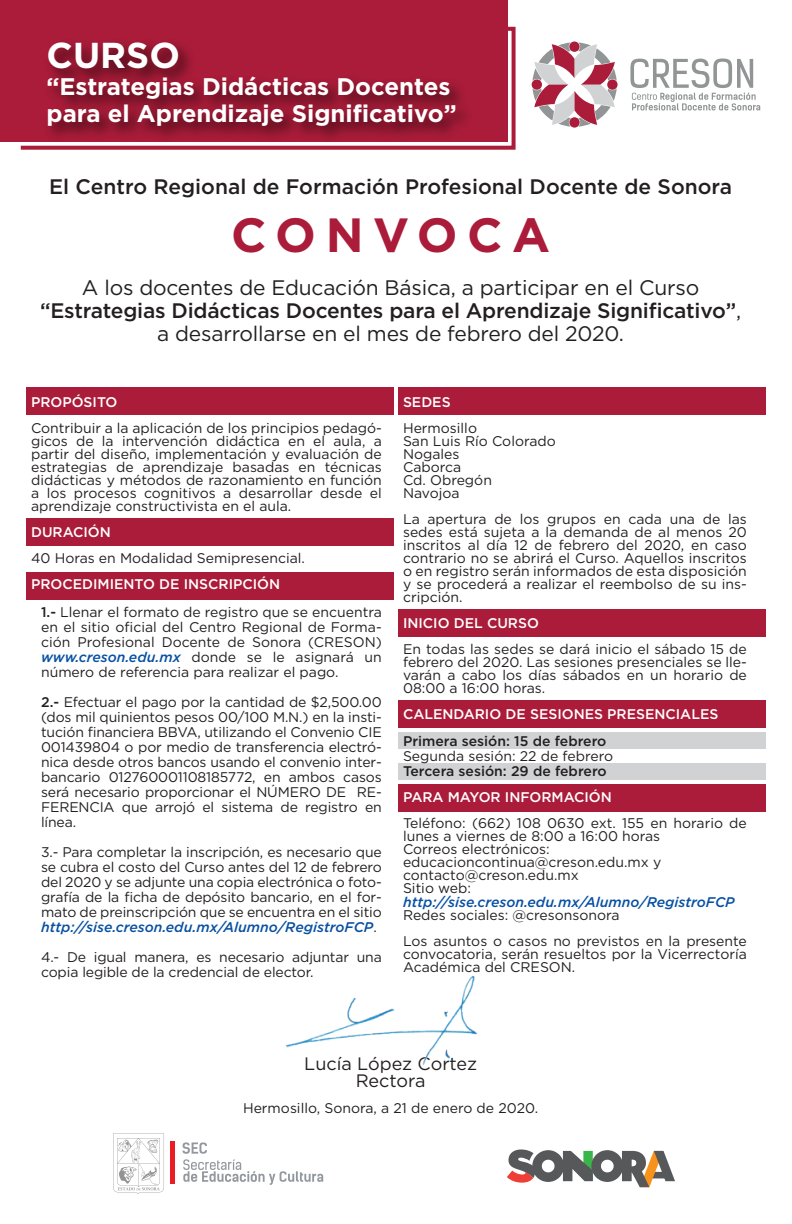
<style>
.page{position:relative;width:792px;height:1224px;background:#fff}
.page>*{position:absolute;margin:0;border:0;box-sizing:border-box;transform-origin:0 0}
.t1{font:700 48px "Gotham";letter-spacing:.2em;color:#aa1c39}
.t2{font:700 36px "Gotham";color:#fff}
.t3{font:700 24px/27px "Gotham";color:#fff}
.t4{font:21px/23px "Gotham";letter-spacing:-.01em;color:#231f20;text-align:center}
.t5{font:500 21px "Gotham";color:#231f20}
.t6{font:18px/17px "Gotham";color:#231f20;text-align:center}
.t7{font:14px/13px "Gotham";color:#231f20;text-align:justify}
.t8{font:500 14px "Gotham";color:#fff}
.t9{font:500 14px "Gotham";color:#231f20}
.t10{font:italic 500 14px "Gotham";color:#0750a3}
.s1{font-weight:500}
.s2{font-weight:500;color:#fff}
.s3{font-weight:500;font-style:italic;color:#0750a3}
</style>
<div class="page">
<div style="left:398px;top:732px;width:368px;height:17px;background:#d1d2d4"></div>
<div style="left:398px;top:763px;width:368px;height:17px;background:#d1d2d4"></div>
<div style="left:26px;top:387px;width:368px;height:28px;background:#aa1c39"></div>
<div style="left:26px;top:518px;width:368px;height:28px;background:#aa1c39"></div>
<div style="left:26px;top:572px;width:368px;height:28px;background:#aa1c39"></div>
<div style="left:398px;top:700px;width:368px;height:28px;background:#aa1c39"></div>
<div style="left:398px;top:784px;width:368px;height:28px;background:#aa1c39"></div>
<div style="left:398px;top:387px;width:368px;height:28px;background:#aa1c39"></div>
<div style="left:398px;top:609px;width:368px;height:28px;background:#aa1c39"></div>
<hr style="left:171px;top:1142px;width:4px;height:21px;background:#ea1c26">
<hr style="left:171px;top:1163px;width:4px;height:21px;background:#ea1c26">
<svg style="left:182px;top:1142px;width:141px;height:43px"></svg>
<svg style="left:113px;top:1133px;width:51px;height:61px"></svg>
<svg style="left:507px;top:1149px;width:168px;height:38px"></svg>
<svg style="left:630px;top:58px;width:130px;height:53px"></svg>
<svg style="left:532px;top:42px;width:85px;height:85px"></svg>
<div style="left:532px;top:79px;width:10px;height:11px;background:#aa1c39;border-radius:50%"></div>
<svg style="left:0;top:0;width:508px;height:142px;background:#9e1934"></svg>
<div style="left:19px;top:27px;width:497px;height:123px;border:4px solid #aa1c39"></div>
<img style="left:286px;top:975px;width:191px;height:91px">
<h2 class="t2" style="left:47px;top:32px;width:135px">CURSO</h2>
<h3 class="t3" style="left:47px;top:73px;width:412px">“Estrategias Didácticas Docentes para el Aprendizaje Significativo”</h3>
<h3 class="t5" style="left:49px;top:173px;width:684px">El Centro Regional de Formación Profesional Docente de Sonora</h3>
<h1 class="t1" style="left:231px;top:203px;width:320px">CONVOCA</h1>
<h3 class="t4" style="left:40px;top:275px;width:703px">A los docentes de Educación Básica, a participar en el Curso <span class="s1">“Estrategias Didácticas Docentes para el Aprendizaje Significativo”</span>, a desarrollarse en el mes de febrero del 2020.</h3>
<p class="t8" style="left:31px;top:393px;width:88px">PROPÓSITO</p>
<p class="t7" style="left:31px;top:422px;width:352px">Contribuir a la aplicación de los principios pedagó&shy;gicos de la intervención didáctica en el aula, a partir del diseño, implementación y evaluación de estrategias de aprendizaje basadas en técnicas didácticas y métodos de razonamiento en función a los procesos cognitivos a desarrollar desde el aprendizaje constructivista en el aula.</p>
<p class="t8" style="left:31px;top:523px;width:81px">DURACIÓN</p>
<p class="t7" style="left:31px;top:552px;width:275px">40 Horas en Modalidad Semipresencial.</p>
<p class="t7" style="left:41px;top:570px;width:342px;line-height:28px;text-indent:-10px"><span class="s2">PROCEDIMIENTO DE INSCRIPCIÓN<br></span><span class="s1">1.-</span> Llenar el formato de registro que se encuentra</p>
<p class="t7" style="left:41px;top:620px;width:342px;line-height:15px">en el sitio oficial del Centro Regional de Forma&shy;ción Profesional Docente de Sonora (CRESON) <span class="s3">www.creson.edu.mx</span> donde se le asignará un número de referencia para realizar el pago.</p>
<p class="t7" style="left:41px;top:695px;width:342px;line-height:15px"><span class="s1">2.-</span> Efectuar el pago por la cantidad de $2,500.00 (dos mil quinientos pesos 00/100 M.N.) en la insti&shy;tución financiera BBVA, utilizando el Convenio CIE 001439804 o por medio de transferencia electró&shy;nica desde otros bancos usando el convenio inter&shy;bancario 012760001108185772, en ambos casos será necesario proporcionar el NÚMERO DE RE-FERENCIA que arrojó el sistema de registro en línea.</p>
<p class="t7" style="left:41px;top:845px;width:342px;line-height:15px">3.- Para completar la inscripción, es necesario que se cubra el costo del Curso antes del 12 de febrero del 2020 y se adjunte una copia electrónica o foto&shy;grafía de la ficha de depósito bancario, en el for&shy;mato de preinscripción que se encuentra en el sitio <span class="s3">http://sise.creson.edu.mx/Alumno/RegistroFCP</span>.</p>
<p class="t7" style="left:41px;top:950px;width:342px;line-height:15px">4.- De igual manera, es necesario adjuntar una copia legible de la credencial de elector.</p>
<p class="t8" style="left:403px;top:393px;width:49px">SEDES</p>
<p class="t7" style="left:403px;top:422px;width:154px;text-align:left">Hermosillo<br>San Luis Río Colorado<br>Nogales<br>Caborca<br>Cd. Obregón<br>Navojoa</p>
<p class="t7" style="left:403px;top:513px;width:345px">La apertura de los grupos en cada una de las sedes está sujeta a la demanda de al menos 20 inscritos al día 12 de febrero del 2020, en caso contrario no se abrirá el Curso. Aquellos inscritos o en registro serán informados de esta disposición y se procederá a realizar el reembolso de su ins&shy;cripción.</p>
<p class="t8" style="left:403px;top:614px;width:137px">INICIO DEL CURSO</p>
<p class="t7" style="left:403px;top:643px;width:345px">En todas las sedes se dará inicio el sábado 15 de febrero del 2020. Las sesiones presenciales se lle&shy;varán a cabo los días sábados en un horario de 08:00 a 16:00 horas.</p>
<p class="t8" style="left:403px;top:705px;width:317px">CALENDARIO DE SESIONES PRESENCIALES</p>
<p class="t9" style="left:403px;top:732px;width:205px">Primera sesión: 15 de febrero</p>
<p class="t7" style="left:403px;top:750px;width:212px">Segunda sesión: 22 de febrero</p>
<p class="t9" style="left:403px;top:762px;width:205px">Tercera sesión: 29 de febrero</p>
<p class="t8" style="left:403px;top:788px;width:210px">PARA MAYOR INFORMACIÓN</p>
<p class="t7" style="left:403px;top:817px;width:345px;text-align:left">Teléfono: (662) 108 0630 ext. 155 en horario de lunes a viernes de 8:00 a 16:00 horas<br>Correos electrónicos: educacioncontinua@creson.edu.mx y contacto@creson.edu.mx<br>Sitio web:</p>
<p class="t10" style="left:403px;top:893px;width:333px">http://sise.creson.edu.mx/Alumno/RegistroFCP</p>
<p class="t7" style="left:403px;top:902px;width:345px;line-height:26px">Redes sociales: @cresonsonora<br>Los asuntos o casos no previstos en la presente</p>
<p class="t7" style="left:403px;top:948px;width:345px">convocatoria, serán resueltos por la Vicerrectoría<br>Académica del CRESON.</p>
<p class="t6" style="left:304px;top:1055px;width:174px">Lucía López Cortez<br>Rectora</p>
<p class="t7" style="left:243px;top:1101px;width:297px">Hermosillo, Sonora, a 21 de enero de 2020.</p>
</div>
